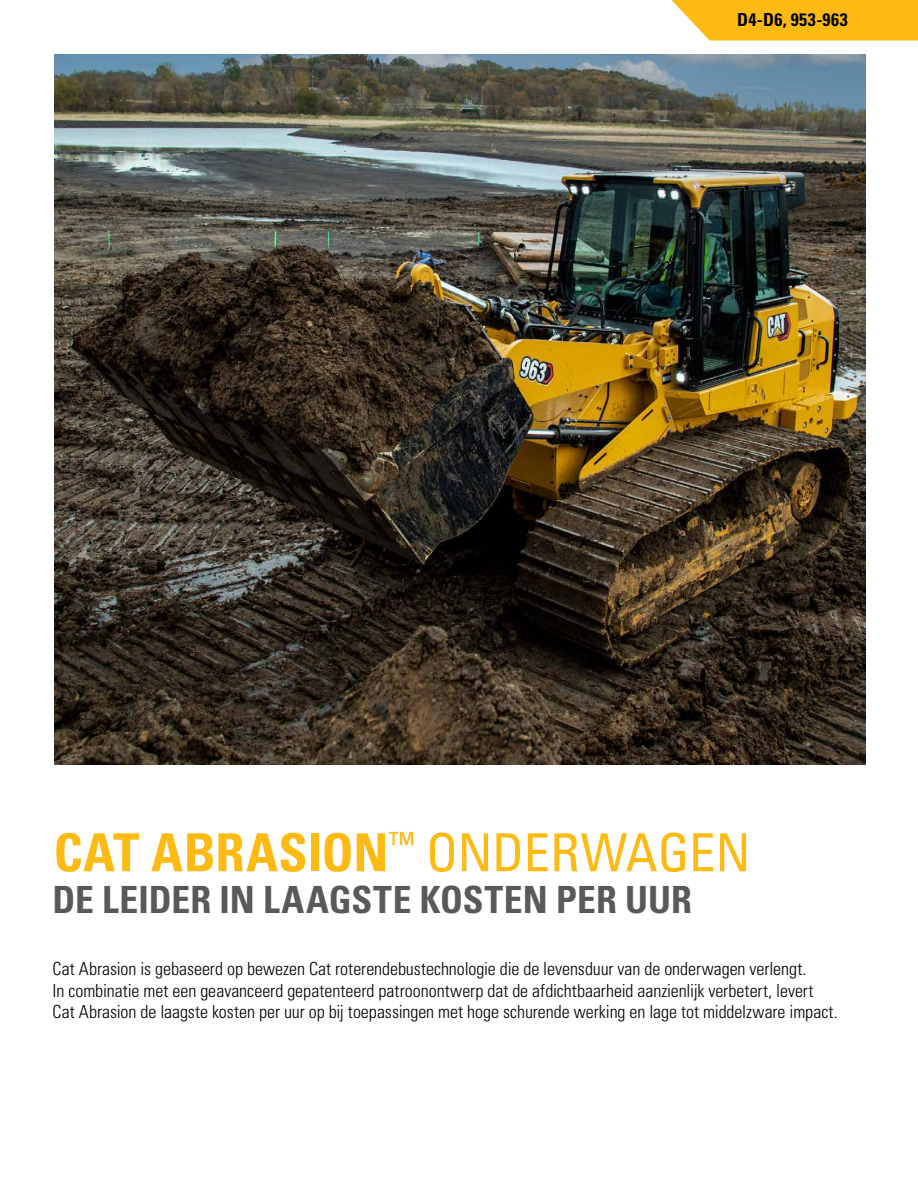
<style>
.page{position:relative;width:918px;height:1188px;background:#fff}
.page>*{position:absolute;margin:0;border:0;box-sizing:border-box;transform-origin:0 0}
.t1{font:700 condensed 52.5px "Univers LT Std";letter-spacing:-.005em;color:#fdba12}
.t2{font:700 condensed 37.5px "Univers LT Std";letter-spacing:.005em;color:#58595b}
.Copy{font:300 condensed 18px/21.6px "Univers LT Std";letter-spacing:-.005em;color:#000}
.t3{font:700 condensed 18px "Univers LT Std";letter-spacing:.035em;color:#000}
.s1{font-weight:400}
</style>
<div class="page">
<img style="left:54px;top:55px;width:812px;height:710px">
<svg style="left:671px;top:0;width:247px;height:40px;background:#fdbf24"></svg>
<p class="t3" style="left:737px;top:8px;width:112px">D4-D6, 953-963</p>
<p class="t1" style="left:54px;top:820px;width:699px">CAT ABRASION<sup>™</sup> <span class="s1">ONDERWAGEN</span></p>
<p class="t2" style="left:53px;top:877px;width:641px">DE LEIDER IN LAAGSTE KOSTEN PER UUR</p>
<p class="Copy" style="left:53px;top:958px;width:787px">Cat Abrasion is gebaseerd op bewezen Cat roterendebustechnologie die de levensduur van de onderwagen verlengt.<br>In combinatie met een geavanceerd gepatenteerd patroonontwerp dat de afdichtbaarheid aanzienlijk verbetert, levert<br>Cat Abrasion de laagste kosten per uur op bij toepassingen met hoge schurende werking en lage tot middelzware impact.</p>
</div>
